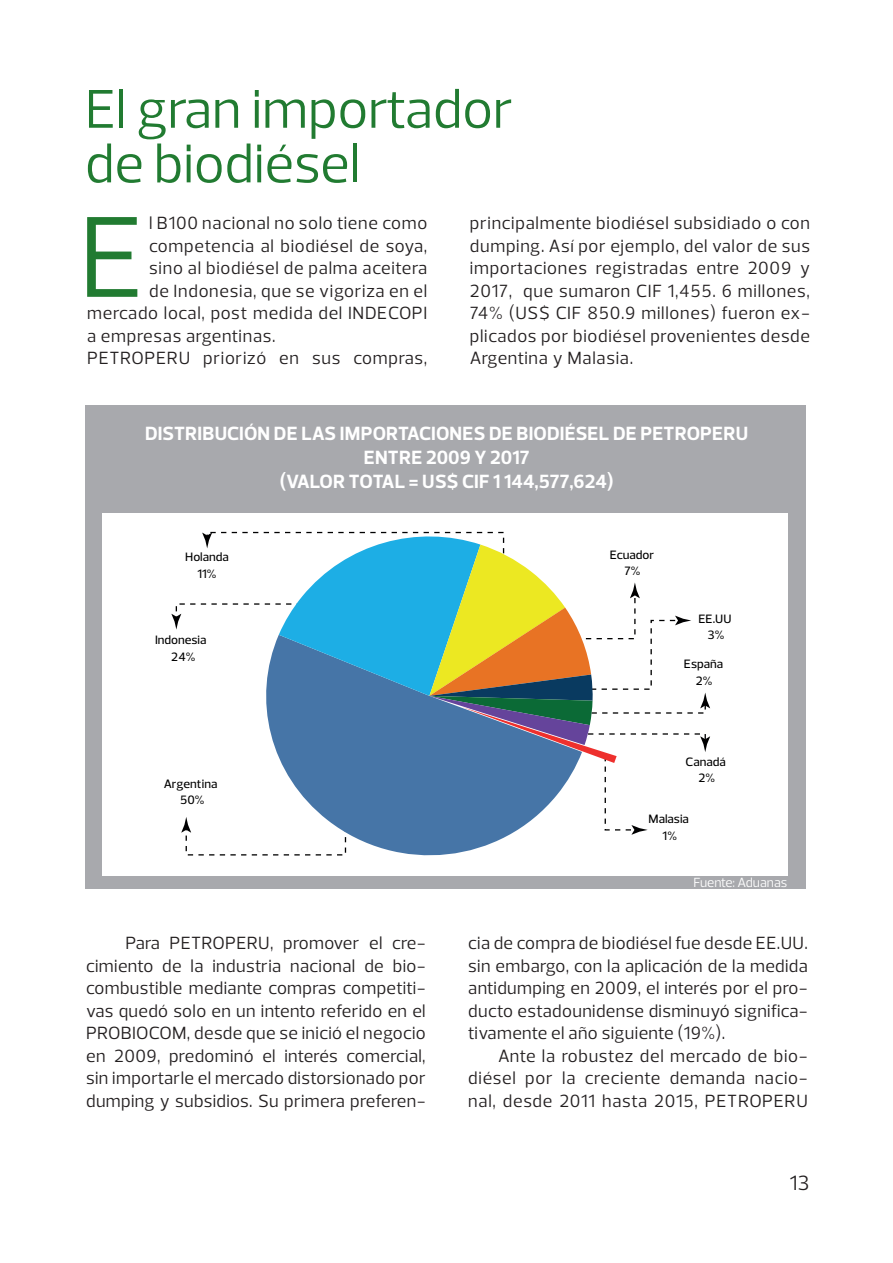
<style>
.page{position:relative;width:893px;height:1263px;background:#fff}
.page>*{position:absolute;margin:0;border:0;box-sizing:border-box;transform-origin:0 0}
.t1{font:117.3px "Prelo";color:#217b31}
.t2{font:55.5px/54.6px "Prelo";color:#217b31}
.t3{font:21px "Prelo";color:#231f20}
.t4{font:700 19.5px "Prelo";color:#fff}
.t5{font:18px/22.5px "Prelo";letter-spacing:.04em;color:#231f20;text-align:justify}
.t6{font:13.5px "Prelo";color:#fff}
.t7{font:500 12.3px/16.6px "Prelo";color:#000001;text-align:center}
</style>
<div class="page">
<div style="left:85px;top:405px;width:721px;height:484px;background:#a8a9ad"></div>
<div style="left:103px;top:513px;width:685px;height:362px;background:#fff"></div>
<svg style="left:171px;top:531px;width:539px;height:325px"></svg>
<h2 class="t2" style="left:85px;top:82px;width:430px">El gran importador de biodiésel</h2>
<h1 class="t1" style="left:79px;top:185px;width:67px">E</h1>
<p class="t5" style="left:149px;top:212px;width:280px">l B100 nacional no solo tiene como</p>
<p class="t5" style="left:149px;top:235px;width:280px">competencia al biodiésel de soya,</p>
<p class="t5" style="left:149px;top:257px;width:280px">sino al biodiésel de palma aceitera</p>
<p class="t5" style="left:149px;top:280px;width:280px">de Indonesia, que se vigoriza en el</p>
<p class="t5" style="left:87px;top:302px;width:342px">mercado local, post medida del INDECOPI</p>
<p class="t5" style="left:87px;top:325px;width:190px">a empresas argentinas.</p>
<p class="t5" style="left:87px;top:347px;width:342px">PETROPERU priorizó en sus compras,</p>
<p class="t5" style="left:470px;top:212px;width:342px">principalmente biodiésel subsidiado o con dumping. Así por ejemplo, del valor de sus importaciones registradas entre 2009 y 2017, que sumaron CIF 1,455. 6 millones, 74% (US$ CIF 850.9 millones) fueron ex&shy;plicados por biodiésel provenientes desde Argentina y Malasia.</p>
<p class="t4" style="left:145px;top:421px;width:24px">DISTRIBUCIÓN</p>
<p class="t4" style="left:274px;top:421px;width:40px">DE LAS</p>
<p class="t4" style="left:340px;top:421px;width:13px">IMPORTACIONES</p>
<p class="t4" style="left:489px;top:421px;width:38px">DE BIODI</p>
<p class="t4" style="left:565px;top:421px;width:23px">ÉSEL</p>
<p class="t4" style="left:613px;top:421px;width:137px">DE PETROPERU</p>
<p class="t4" style="left:364px;top:445px;width:13px">ENTRE</p>
<p class="t4" style="left:426px;top:445px;width:105px">2009 Y 2017</p>
<p class="t4" style="left:280px;top:469px;width:31px">(VALOR</p>
<p class="t4" style="left:349px;top:469px;width:13px">TOTAL</p>
<p class="t4" style="left:409px;top:469px;width:206px">= US$ CIF 1 144,577,624)</p>
<p class="t7" style="left:185px;top:549px;width:45px">Holanda<br>11%</p>
<p class="t7" style="left:610px;top:546px;width:46px">Ecuador<br>7%</p>
<p class="t7" style="left:155px;top:632px;width:53px">Indonesia<br>24%</p>
<p class="t7" style="left:698px;top:610px;width:34px">EE.UU<br>3%</p>
<p class="t7" style="left:684px;top:656px;width:41px">España<br>2%</p>
<p class="t7" style="left:164px;top:775px;width:55px">Argentina<br>50%</p>
<p class="t7" style="left:686px;top:753px;width:42px">Canadá<br>2%</p>
<p class="t7" style="left:649px;top:811px;width:42px">Malasia<br>1%</p>
<p class="t6" style="left:694px;top:874px;width:95px">Fuente: Aduanas</p>
<p class="t5" style="left:86px;top:932px;width:341px;text-indent:39px">Para PETROPERU, promover el cre&shy;cimiento de la industria nacional de bio&shy;combustible mediante compras competiti&shy;vas quedó solo en un intento referido en el PROBIOCOM, desde que se inició el negocio en 2009, predominó el interés comercial, sin importarle el mercado distorsionado por dumping y subsidios. Su primera preferen-</p>
<p class="t5" style="left:468px;top:932px;width:341px">cia de compra de biodiésel fue desde EE.UU. sin embargo, con la aplicación de la medida antidumping en 2009, el interés por el pro&shy;ducto estadounidense disminuyó significa&shy;tivamente el año siguiente (19%).</p>
<p class="t5" style="left:468px;top:1044px;width:341px;text-indent:30px">Ante la robustez del mercado de bio&shy;diésel por la creciente demanda nacio&shy;nal, desde 2011 hasta 2015, PETROPERU</p>
<p class="t3" style="left:790px;top:1170px;width:21px">13</p>
</div>
